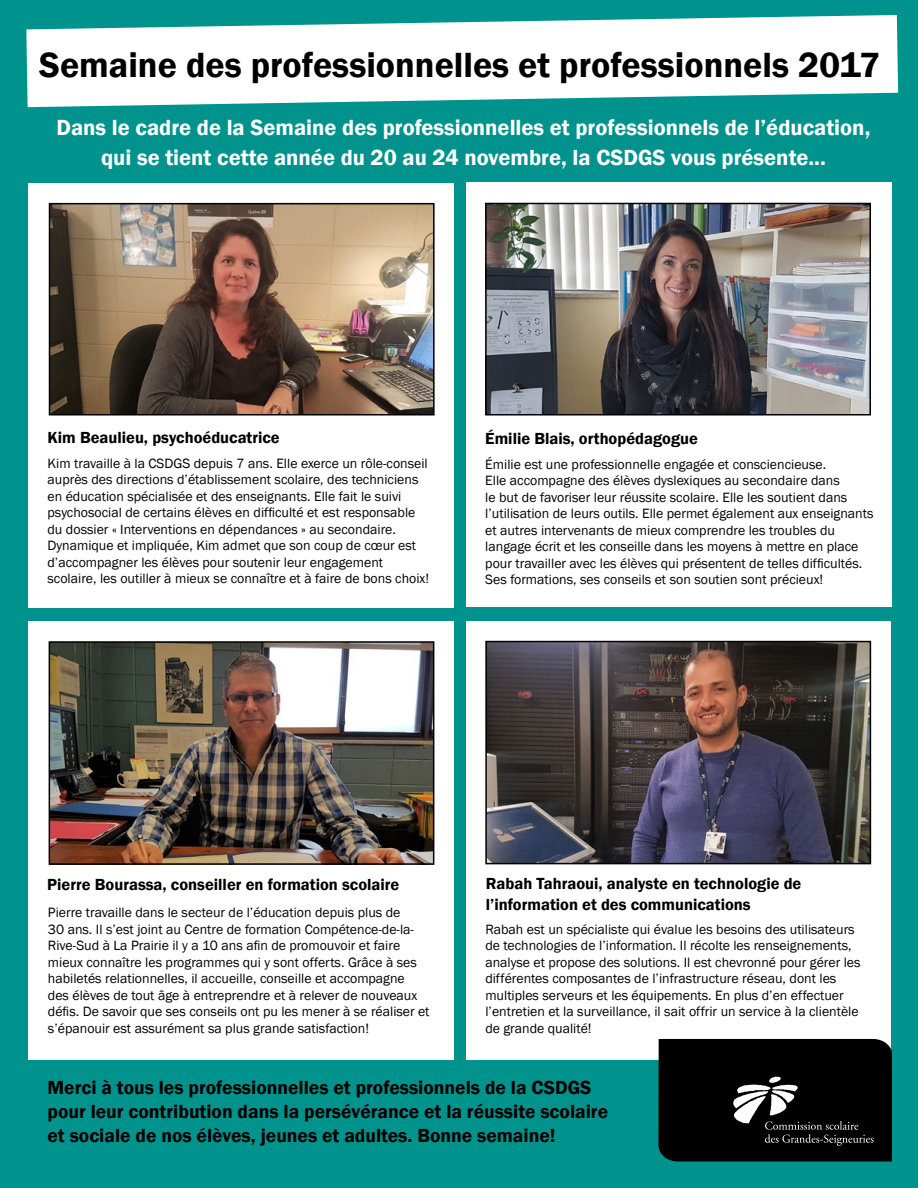
<style>
.page{position:relative;width:918px;height:1188px;background:#00938e}
.page>*{position:absolute;margin:0;border:0;box-sizing:border-box;transform-origin:0 0}
.t1{font:600 36px "Franklin Gothic";color:#000}
.t2{font:600 22.5px/30px "Franklin Gothic";color:#fff;text-align:center}
.t3{font:600 19.5px/24px "Franklin Gothic";color:#000}
.t4{font:600 16.5px/21px "Franklin Gothic";color:#000}
.t5{font:13.8px/16.5px "Franklin Gothic";color:#000}
</style>
<div class="page">
<div style="left:28px;top:183px;width:425px;height:425px;background:#fff"></div>
<div style="left:28px;top:621px;width:425px;height:439px;background:#fff"></div>
<div style="left:466px;top:182px;width:425px;height:425px;background:#fff"></div>
<div style="left:466px;top:622px;width:425px;height:438px;background:#fff"></div>
<svg style="left:658px;top:1039px;width:233px;height:123px;background:#0e1010"></svg>
<svg style="left:26px;top:15px;width:872px;height:92px;background:#d6eded"></svg>
<img style="left:52px;top:206px;width:380px;height:207px">
<div style="left:49px;top:203px;width:386px;height:213px;border:2px solid #000"></div>
<img style="left:488px;top:206px;width:380px;height:207px">
<div style="left:485px;top:203px;width:386px;height:213px;border:2px solid #000"></div>
<img style="left:52px;top:644px;width:379px;height:218px">
<div style="left:49px;top:641px;width:385px;height:224px;border:2px solid #000"></div>
<img style="left:488px;top:644px;width:380px;height:217px">
<div style="left:485px;top:641px;width:386px;height:223px;border:2px solid #000"></div>
<h1 class="t1" style="left:39px;top:43px;width:843px">Semaine des professionnelles et professionnels 2017</h1>
<h2 class="t2" style="left:56px;top:113px;width:815px">Dans le cadre de la Semaine des professionnelles et professionnels de l’éducation, qui se tient cette année du 20 au 24 novembre, la CSDGS vous présente...</h2>
<p class="t4" style="left:48px;top:427px;width:234px">Kim Beaulieu, psychoéducatrice</p>
<p class="t5" style="left:48px;top:455px;width:383px">Kim travaille à la CSDGS depuis 7 ans. Elle exerce un rôle-conseil auprès des directions d’établissement scolaire, des techniciens en éducation spécialisée et des enseignants. Elle fait le suivi psychosocial de certains élèves en difficulté et est responsable du dossier « Interventions en dépendances » au secondaire.<br>Dynamique et impliquée, Kim admet que son coup de cœur est d’accompagner les élèves pour soutenir leur engagement scolaire, les outiller à mieux se connaître et à faire de bons choix!</p>
<p class="t4" style="left:485px;top:429px;width:214px">Émilie Blais, orthopédagogue</p>
<p class="t5" style="left:485px;top:456px;width:390px">Émilie est une professionnelle engagée et consciencieuse.<br>Elle accompagne des élèves dyslexiques au secondaire dans<br>le but de favoriser leur réussite scolaire. Elle les soutient dans l’utilisation de leurs outils. Elle permet également aux enseignants et autres intervenants de mieux comprendre les troubles du langage écrit et les conseille dans les moyens à mettre en place pour travailler avec les élèves qui présentent de telles difficultés.<br>Ses formations, ses conseils et son soutien sont précieux!</p>
<p class="t4" style="left:47px;top:874px;width:354px">Pierre Bourassa, conseiller en formation scolaire</p>
<p class="t5" style="left:48px;top:905px;width:383px">Pierre travaille dans le secteur de l’éducation depuis plus de<br>30 ans. Il s’est joint au Centre de formation Compétence-de-la-Rive-Sud à La Prairie il y a 10 ans afin de promouvoir et faire mieux connaître les programmes qui y sont offerts. Grâce à ses habiletés relationnelles, il accueille, conseille et accompagne<br>des élèves de tout âge à entreprendre et à relever de nouveaux défis. De savoir que ses conseils ont pu les mener à se réaliser et s’épanouir est assurément sa plus grande satisfaction!</p>
<p class="t4" style="left:486px;top:874px;width:317px">Rabah Tahraoui, analyste en technologie de l’information et des communications</p>
<p class="t5" style="left:485px;top:921px;width:377px">Rabah est un spécialiste qui évalue les besoins des utilisateurs de technologies de l’information. Il récolte les renseignements, analyse et propose des solutions. Il est chevronné pour gérer les différentes composantes de l’infrastructure réseau, dont les multiples serveurs et les équipements. En plus d’en effectuer l’entretien et la surveillance, il sait offrir un service à la clientèle de grande qualité!</p>
<h3 class="t3" style="left:48px;top:1076px;width:562px">Merci à tous les professionnelles et professionnels de la CSDGS pour leur contribution dans la persévérance et la réussite scolaire et sociale de nos élèves, jeunes et adultes. Bonne semaine!</h3>
</div>
